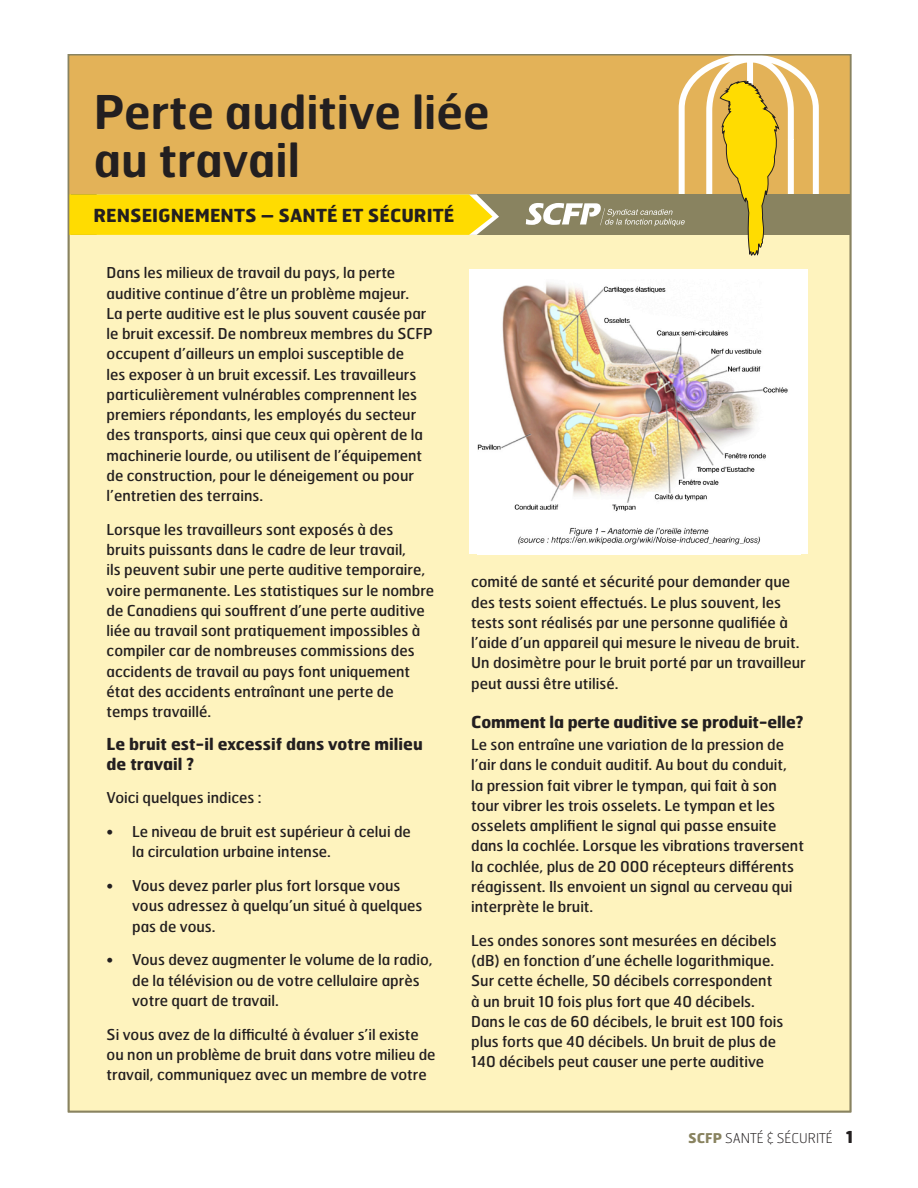
<style>
.page{position:relative;width:918px;height:1188px;background:#fff}
.page>*{position:absolute;margin:0;border:0;box-sizing:border-box;transform-origin:0 0}
.t1{font:600 46.5px/48px "Hermes FB";color:#231f20}
.section_head{font:700 18px "Hermes FB";color:#231f20}
.subheading{font:700 16.5px/19.5px "Hermes FB";color:#231f20}
.body{font:15px/20.2px "Hermes FB";color:#231f20}
.body_numbered{font:15px/20.2px "Hermes FB";color:#231f20}
.subheading-2{font:15px "Hermes FB";color:#231f20}
.t2{font:100 13.5px "Hermes FB";color:#231f20}
.s1{font-weight:700;color:#898360}
.s2{font-weight:700;font-size:16.5px}
</style>
<div class="page">
<div style="left:68px;top:54px;width:783px;height:1058px;background:#fef3be"></div>
<div style="left:69px;top:55px;width:781px;height:141px;background:#e3b258"></div>
<div style="left:71px;top:194px;width:779px;height:41px;background:#898360"></div>
<svg style="left:71px;top:194px;width:428px;height:41px;background:#fbda09"></svg>
<svg style="left:526px;top:54px;width:296px;height:202px"></svg>
<div style="left:470px;top:269px;width:338px;height:285px;background:#fff"></div>
<img style="left:478px;top:282px;width:310px;height:263px">
<p class="t1" style="left:94px;top:86px;width:397px">Perte auditive liée au travail</p>
<p class="section_head" style="left:93px;top:204px;width:362px">RENSEIGNEMENTS – SANTÉ ET SÉCURITÉ</p>
<p class="body" style="left:107px;top:262px;width:327px">Dans les milieux de travail du pays, la perte auditive continue d’être un problème majeur.<br>La perte auditive est le plus souvent causée par le bruit excessif. De nombreux membres du SCFP occupent d’ailleurs un emploi susceptible de<br>les exposer à un bruit excessif. Les travailleurs particulièrement vulnérables comprennent les premiers répondants, les employés du secteur des transports, ainsi que ceux qui opèrent de la machinerie lourde, ou utilisent de l’équipement de construction, pour le déneigement ou pour l’entretien des terrains.</p>
<p class="body" style="left:107px;top:519px;width:329px">Lorsque les travailleurs sont exposés à des bruits puissants dans le cadre de leur travail,<br>ils peuvent subir une perte auditive temporaire, voire permanente. Les statistiques sur le nombre de Canadiens qui souffrent d’une perte auditive liée au travail sont pratiquement impossibles à compiler car de nombreuses commissions des accidents de travail au pays font uniquement état des accidents entraînant une perte de temps travaillé.</p>
<p class="subheading" style="left:107px;top:734px;width:318px">Le bruit est-il excessif dans votre milieu de travail ?</p>
<p class="subheading-2" style="left:107px;top:788px;width:156px">Voici quelques indices :</p>
<p class="body_numbered" style="left:132px;top:821px;width:280px;text-indent:-26px">• Le niveau de bruit est supérieur à celui de la circulation urbaine intense.</p>
<p class="body_numbered" style="left:132px;top:875px;width:292px;text-indent:-26px">• Vous devez parler plus fort lorsque vous vous adressez à quelqu’un situé à quelques pas de vous.</p>
<p class="body_numbered" style="left:132px;top:949px;width:302px;text-indent:-26px">• Vous devez augmenter le volume de la radio, de la télévision ou de votre cellulaire après votre quart de travail.</p>
<p class="body" style="left:107px;top:1024px;width:330px">Si vous avez de la difficulté à évaluer s’il existe ou non un problème de bruit dans votre milieu de travail, communiquez avec un membre de votre</p>
<p class="body" style="left:471px;top:571px;width:336px">comité de santé et sécurité pour demander que des tests soient effectués. Le plus souvent, les tests sont réalisés par une personne qualifiée à l’aide d’un appareil qui mesure le niveau de bruit.<br>Un dosimètre pour le bruit porté par un travailleur peut aussi être utilisé.</p>
<p class="subheading" style="left:471px;top:712px;width:334px">Comment la perte auditive se produit-elle?</p>
<p class="body" style="left:471px;top:734px;width:334px">Le son entraîne une variation de la pression de l’air dans le conduit auditif. Au bout du conduit,<br>la pression fait vibrer le tympan, qui fait à son tour vibrer les trois osselets. Le tympan et les osselets amplifient le signal qui passe ensuite dans la cochlée. Lorsque les vibrations traversent la cochlée, plus de 20 000 récepteurs différents réagissent. Ils envoient un signal au cerveau qui interprète le bruit.</p>
<p class="body" style="left:471px;top:930px;width:314px">Les ondes sonores sont mesurées en décibels (dB) en fonction d’une échelle logarithmique.<br>Sur cette échelle, 50 décibels correspondent à un bruit 10 fois plus fort que 40 décibels.<br>Dans le cas de 60 décibels, le bruit est 100 fois plus forts que 40 décibels. Un bruit de plus de 140 décibels peut causer une perte auditive</p>
<p class="t2" style="left:688px;top:1130px;width:167px"><span class="s1">SCFP</span> SANTÉ &amp; SÉCURITÉ <span class="s2">1</span></p>
</div>
